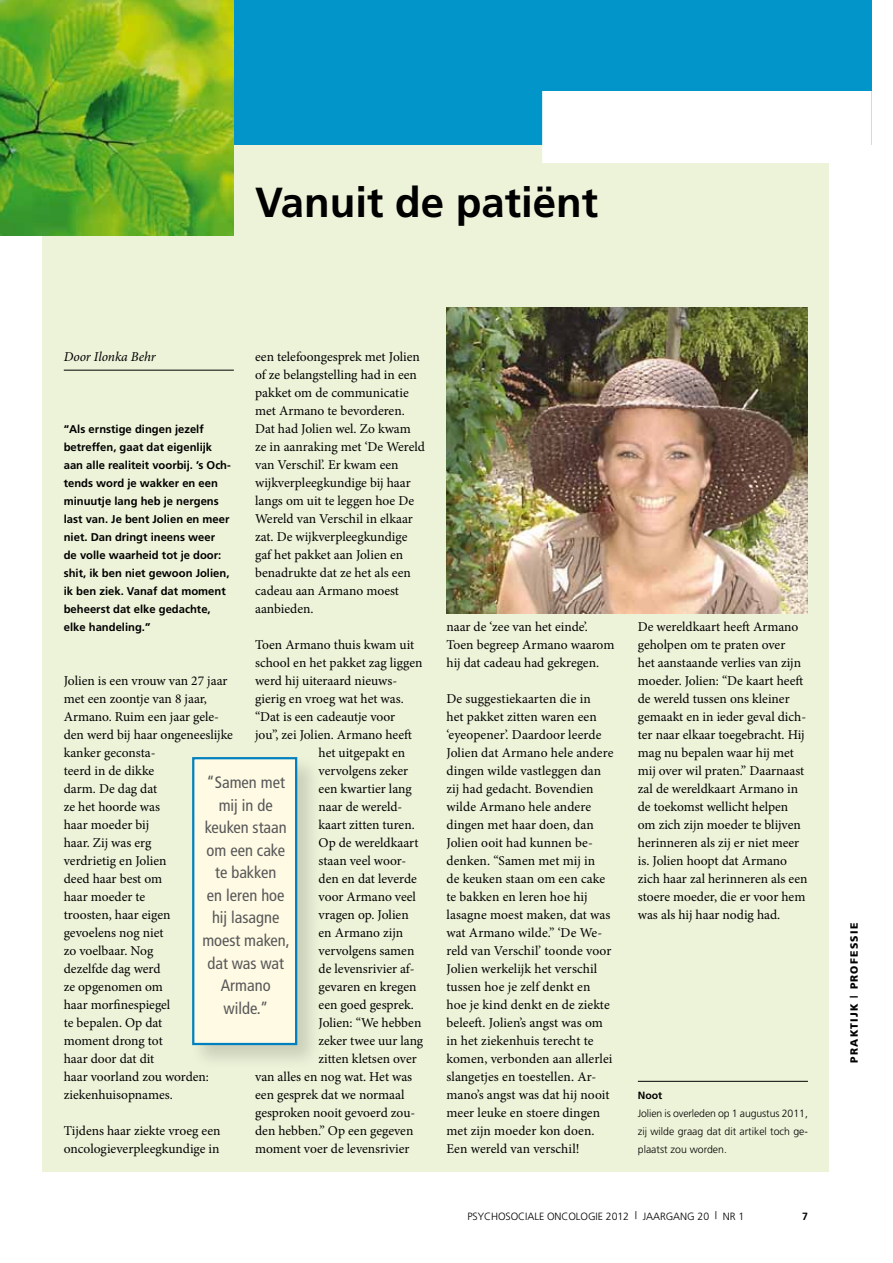
<style>
.page{position:relative;width:893px;height:1263px;background:#fff}
.page>*{position:absolute;margin:0;border:0;box-sizing:border-box;transform-origin:0 0}
.t1{font:700 42px "Frutiger";color:#000}
.t2{font:condensed 16.5px/22.5px "Frutiger";color:#58585a;text-align:center}
.t3{font:13.5px/18px "Minion Pro";color:#000}
.t4{font:italic 13.5px "Minion Pro";letter-spacing:-.005em;color:#000}
.t5{font:700 11.25px/18px "Frutiger";color:#000}
.t6{font:300 10.5px/18px "Frutiger";color:#000;text-align:justify}
.t7{font:900 10.5px "Frutiger";letter-spacing:.12em;color:#000}
.t8{font:700 10.5px "Frutiger";color:#000}
</style>
<div class="page">
<div style="left:43px;top:145px;width:786px;height:1026px;background:#edf3d9"></div>
<div style="left:211px;top:0;width:660px;height:145px;background:#0295ca"></div>
<img style="left:0;top:0;width:234px;height:235px">
<svg style="left:0;top:91px;width:1px;height:90px"></svg>
<img style="left:446px;top:307px;width:362px;height:306px">
<hr style="left:64px;top:370px;width:170px;height:1px;background:#000">
<div style="left:542px;top:91px;width:330px;height:72px;background:#fff"></div>
<div style="left:188px;top:753px;width:134px;height:317px;background:#000;opacity:.15"></div>
<div style="left:192px;top:757px;width:105px;height:288px;background:#fffae3;border:2px solid #0080be"></div>
<hr style="left:638px;top:1081px;width:170px;height:1px;background:#000">
<h1 class="t1" style="left:255px;top:178px;width:345px">Vanuit de patiënt</h1>
<p class="t3" style="left:255px;top:348px;width:171px">een telefoongesprek met Jolien of ze belangstelling had in een pakket om de communicatie met Armano te bevorderen.<br>Dat had Jolien wel. Zo kwam ze in aanraking met ‘De Wereld van Verschil’. Er kwam een wijkverpleegkundige bij haar langs om uit te leggen hoe De<br>Wereld van Verschil in elkaar zat. De wijkverpleegkundige gaf het pakket aan Jolien en benadrukte dat ze het als een cadeau aan Armano moest aanbieden.</p>
<p class="t3" style="left:255px;top:636px;width:161px">Toen Armano thuis kwam uit</p>
<p class="t3" style="left:255px;top:654px;width:169px">school en het pakket zag liggen</p>
<p class="t3" style="left:255px;top:672px;width:144px">werd hij uiteraard nieuws-</p>
<p class="t3" style="left:255px;top:690px;width:150px">gierig en vroeg wat het was.</p>
<p class="t3" style="left:255px;top:708px;width:142px">“Dat is een cadeautje voor</p>
<p class="t3" style="left:255px;top:726px;width:158px">jou”, zei Jolien. Armano heeft</p>
<p class="t3" style="left:319px;top:744px;width:88px">het uitgepakt en</p>
<p class="t3" style="left:319px;top:762px;width:91px">vervolgens zeker</p>
<p class="t3" style="left:319px;top:780px;width:95px">een kwartier lang</p>
<p class="t3" style="left:319px;top:798px;width:85px">naar de wereld-</p>
<p class="t3" style="left:319px;top:816px;width:98px">kaart zitten turen.</p>
<p class="t3" style="left:319px;top:834px;width:101px">Op de wereldkaart</p>
<p class="t3" style="left:319px;top:852px;width:89px">staan veel woor-</p>
<p class="t3" style="left:319px;top:870px;width:100px">den en dat leverde</p>
<p class="t3" style="left:319px;top:888px;width:99px">voor Armano veel</p>
<p class="t3" style="left:319px;top:906px;width:92px">vragen op. Jolien</p>
<p class="t3" style="left:319px;top:924px;width:86px">en Armano zijn</p>
<p class="t3" style="left:319px;top:942px;width:97px">vervolgens samen</p>
<p class="t3" style="left:319px;top:959px;width:98px">de levensrivier af-</p>
<p class="t3" style="left:319px;top:977px;width:99px">gevaren en kregen</p>
<p class="t3" style="left:319px;top:995px;width:97px">een goed gesprek.</p>
<p class="t3" style="left:319px;top:1013px;width:104px">Jolien: “We hebben</p>
<p class="t3" style="left:319px;top:1031px;width:106px">zeker twee uur lang</p>
<p class="t3" style="left:319px;top:1049px;width:100px">zitten kletsen over</p>
<p class="t3" style="left:255px;top:1067px;width:159px">van alles en nog wat. Het was</p>
<p class="t3" style="left:255px;top:1085px;width:151px">een gesprek dat we normaal</p>
<p class="t3" style="left:255px;top:1103px;width:162px">gesproken nooit gevoerd zou-</p>
<p class="t3" style="left:255px;top:1121px;width:160px">den hebben.” Op een gegeven</p>
<p class="t3" style="left:255px;top:1139px;width:156px">moment voer de levensrivier</p>
<p class="t4" style="left:64px;top:347px;width:93px">Door Ilonka Behr</p>
<p class="t5" style="left:64px;top:420px;width:169px">“Als ernstige dingen jezelf betreffen, gaat dat eigenlijk aan alle realiteit voorbij. ’s Och&shy;tends word je wakker en een minuutje lang heb je nergens last van. Je bent Jolien en meer niet. Dan dringt ineens weer de volle waarheid tot je door: shit, ik ben niet gewoon Jolien, ik ben ziek. Vanaf dat moment beheerst dat elke gedachte, elke handeling.”</p>
<p class="t3" style="left:64px;top:672px;width:171px">Jolien is een vrouw van 27 jaar met een zoontje van 8 jaar,<br>Armano. Ruim een jaar gele&shy;den werd bij haar ongeneeslijke kanker geconsta-<br>teerd in de dikke<br>darm. De dag dat<br>ze het hoorde was<br>haar moeder bij<br>haar. Zij was erg<br>verdrietig en Jolien<br>deed haar best om<br>haar moeder te<br>troosten, haar eigen<br>gevoelens nog niet<br>zo voelbaar. Nog<br>dezelfde dag werd<br>ze opgenomen om<br>haar morfinespiegel<br>te bepalen. Op dat<br>moment drong tot<br>haar door dat dit<br>haar voorland zou worden: ziekenhuisopnames.</p>
<p class="t3" style="left:64px;top:1122px;width:158px">Tijdens haar ziekte vroeg een oncologieverpleegkundige in</p>
<p class="t2" style="left:202px;top:771px;width:89px">“Samen met mij in de keuken staan om een cake te bakken<br>en leren hoe hij lasagne moest maken, dat was wat<br>Armano wilde.”</p>
<p class="t3" style="left:446px;top:617px;width:169px">naar de ‘zee van het einde’.<br>Toen begreep Armano waarom hij dat cadeau had gekregen.</p>
<p class="t3" style="left:446px;top:689px;width:168px">De suggestiekaarten die in<br>het pakket zitten waren een ‘eyeopener’. Daardoor leerde<br>Jolien dat Armano hele andere dingen wilde vastleggen dan zij had gedacht. Bovendien wilde Armano hele andere dingen met haar doen, dan<br>Jolien ooit had kunnen be&shy;denken. “Samen met mij in<br>de keuken staan om een cake te bakken en leren hoe hij lasagne moest maken, dat was wat Armano wilde.” ‘De We&shy;reld van Verschil’ toonde voor<br>Jolien werkelijk het verschil tussen hoe je zelf denkt en hoe je kind denkt en de ziekte beleeft. Jolien’s angst was om in het ziekenhuis terecht te komen, verbonden aan allerlei slangetjes en toestellen. Ar&shy;mano’s angst was dat hij nooit meer leuke en stoere dingen met zijn moeder kon doen.<br>Een wereld van verschil!</p>
<p class="t3" style="left:638px;top:618px;width:171px">De wereldkaart heeft Armano geholpen om te praten over<br>het aanstaande verlies van zijn moeder. Jolien: “De kaart heeft de wereld tussen ons kleiner gemaakt en in ieder geval dich&shy;ter naar elkaar toegebracht. Hij mag nu bepalen waar hij met mij over wil praten.” Daarnaast zal de wereldkaart Armano in de toekomst wellicht helpen om zich zijn moeder te blijven herinneren als zij er niet meer is. Jolien hoopt dat Armano zich haar zal herinneren als een stoere moeder, die er voor hem was als hij haar nodig had.</p>
<p class="t8" style="left:638px;top:1089px;width:26px">Noot</p>
<p class="t6" style="left:638px;top:1104px;width:172px">Jolien is overleden op 1 augustus 2011, zij wilde graag dat dit artikel toch ge&shy;plaatst zou worden.</p>
<p class="t6" style="left:467px;top:1207px;width:24px">Psychosociale</p>
<p class="t6" style="left:547px;top:1207px;width:15px">Oncologie</p>
<p class="t6" style="left:606px;top:1207px;width:49px">2012 | Jaargang</p>
<p class="t6" style="left:698px;top:1207px;width:48px">20 | nr 1</p>
<p class="t8" style="left:802px;top:1210px;width:7px">7</p>
<p class="t7" style="left:848px;top:1063px;width:142px;rotate:-90deg">praktijk | professie</p>
</div>
